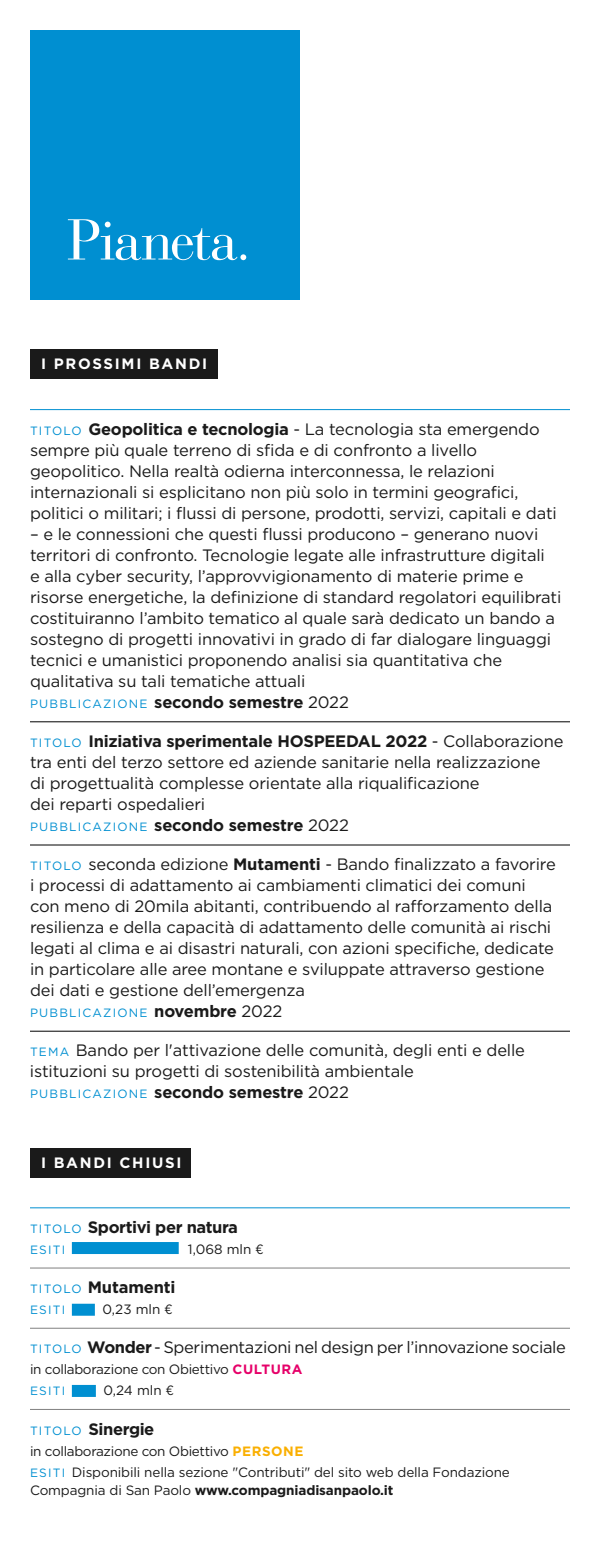
<style>
.page{position:relative;width:600px;height:1546px;background:#fff}
.page>*{position:absolute;margin:0;border:0;box-sizing:border-box;transform-origin:0 0}
.t1{font:16.5px/21px "Gotham";letter-spacing:-.01em;color:#1a1a1a}
.t2{font:700 16.5px "Gotham";letter-spacing:-.025em;color:#1a1a1a}
.t3{font:700 15px "Gotham";letter-spacing:.115em;color:#fff}
.t4{font:13.5px/21px "Gotham";letter-spacing:-.02em;color:#1a1a1a}
.t5{font:700 13.5px "Gotham";letter-spacing:-.01em;color:#1a1a1a}
.t6{font:12px "Gotham";letter-spacing:.1em;color:#008fd1}
.s1{font-size:12px;color:#008fd1}
.s2{font-weight:700}
.s3{font-weight:700;font-size:16.5px;color:#1a1a1a}
.s4{font-size:16.5px;color:#1a1a1a}
.s5{font-weight:400;font-size:12px;color:#008fd1}
.s6{font-weight:700;color:#e60069}
.s7{font-weight:700;color:#faaf00}
.s8{font-weight:400}
</style>
<div class="page">
<div style="left:30px;top:30px;width:270px;height:270px;background:#008fd1"></div>
<svg style="left:68px;top:219px;width:178px;height:41px"></svg>
<div style="left:30px;top:1148px;width:161px;height:30px;background:#1a1a1a"></div>
<hr style="left:30px;top:1207px;width:540px;height:1px;background:#008fd1">
<hr style="left:30px;top:1268px;width:540px;height:1px;background:#808080">
<hr style="left:30px;top:1328px;width:540px;height:1px;background:#808080">
<hr style="left:30px;top:1409px;width:540px;height:1px;background:#808080">
<div style="left:72px;top:1242px;width:107px;height:12px;background:#008fd1"></div>
<div style="left:72px;top:1304px;width:23px;height:12px;background:#008fd1"></div>
<div style="left:72px;top:1385px;width:24px;height:12px;background:#008fd1"></div>
<div style="left:30px;top:349px;width:188px;height:30px;background:#1a1a1a"></div>
<hr style="left:30px;top:722px;width:540px;height:1px;background:#000">
<hr style="left:30px;top:845px;width:540px;height:1px;background:#000">
<hr style="left:30px;top:1031px;width:540px;height:1px;background:#000">
<hr style="left:30px;top:409px;width:540px;height:1px;background:#008fd1">
<p class="t3" style="left:41px;top:355px;width:168px">I PROSSIMI BANDI</p>
<p class="t1" style="left:30px;top:418px;width:528px"><span class="s1">TITOLO</span> <span class="s2">Geopolitica e tecnologia</span> - La tecnologia sta emergendo sempre più quale terreno di sfida e di confronto a livello geopolitico. Nella realtà odierna interconnessa, le relazioni internazionali si esplicitano non più solo in termini geografici, politici o militari; i flussi di persone, prodotti, servizi, capitali e dati</p>
<p class="t1" style="left:30px;top:523px;width:533px">– e le connessioni che questi flussi producono – generano nuovi territori di confronto. Tecnologie legate alle infrastrutture digitali<br>e alla cyber security, l’approvvigionamento di materie prime e risorse energetiche, la definizione di standard regolatori equilibrati costituiranno l’ambito tematico al quale sarà dedicato un bando a sostegno di progetti innovativi in grado di far dialogare linguaggi tecnici e umanistici proponendo analisi sia quantitativa che qualitativa su tali tematiche attuali<br><span class="s1">PUBBLICAZIONE</span> <span class="s2">secondo semestre</span> 2022</p>
<p class="t1" style="left:30px;top:730px;width:535px"><span class="s1">TITOLO</span> <span class="s2">Iniziativa sperimentale HOSPEEDAL 2022</span> - Collaborazione tra enti del terzo settore ed aziende sanitarie nella realizzazione<br>di progettualità complesse orientate alla riqualificazione<br>dei reparti ospedalieri<br><span class="s1">PUBBLICAZIONE</span> <span class="s2">secondo semestre</span> 2022</p>
<p class="t1" style="left:30px;top:854px;width:527px"><span class="s1">TITOLO</span> seconda edizione <span class="s2">Mutamenti</span> - Bando finalizzato a favorire i processi di adattamento ai cambiamenti climatici dei comuni con meno di 20mila abitanti, contribuendo al rafforzamento della resilienza e della capacità di adattamento delle comunità ai rischi legati al clima e ai disastri naturali, con azioni specifiche, dedicate in particolare alle aree montane e sviluppate attraverso gestione dei dati e gestione dell’emergenza</p>
<p class="t6" style="left:30px;top:1005px;width:254px">PUBBLICAZIONE <span class="s3">novembre</span> <span class="s4">2022</span></p>
<p class="t1" style="left:30px;top:1040px;width:497px"><span class="s1">TEMA</span> Bando per l'attivazione delle comunità, degli enti e delle istituzioni su progetti di sostenibilità ambientale<br><span class="s1">PUBBLICAZIONE</span> <span class="s2">secondo semestre</span> 2022</p>
<p class="t3" style="left:41px;top:1154px;width:142px">I BANDI CHIUSI</p>
<p class="t2" style="left:30px;top:1218px;width:210px"><span class="s5">TITOLO</span> Sportivi per natura</p>
<p class="t6" style="left:30px;top:1242px;width:37px">ESITI</p>
<p class="t4" style="left:188px;top:1238px;width:77px">1,068 mln €</p>
<p class="t2" style="left:30px;top:1278px;width:147px"><span class="s5">TITOLO</span> Mutamenti</p>
<p class="t6" style="left:30px;top:1302px;width:37px">ESITI</p>
<p class="t4" style="left:103px;top:1299px;width:71px">0,23 mln €</p>
<p class="t1" style="left:30px;top:1337px;width:538px"><span class="s1">TITOLO</span> <span class="s2">Wonder</span> - Sperimentazioni nel design per l’innovazione sociale</p>
<p class="t4" style="left:30px;top:1359px;width:274px">in collaborazione con Obiettivo <span class="s6">CULTURA</span></p>
<p class="t6" style="left:30px;top:1384px;width:37px">ESITI</p>
<p class="t4" style="left:104px;top:1380px;width:72px">0,24 mln €</p>
<p class="t2" style="left:30px;top:1419px;width:126px"><span class="s5">TITOLO</span> Sinergie</p>
<p class="t4" style="left:30px;top:1440px;width:481px">in collaborazione con Obiettivo <span class="s7">PERSONE<br></span><span class="s1">ESITI</span> Disponibili nella sezione "Contributi" del sito web della Fondazione</p>
<p class="t5" style="left:30px;top:1482px;width:365px"><span class="s8">Compagnia di San Paolo</span> www.compagniadisanpaolo.it</p>
</div>
